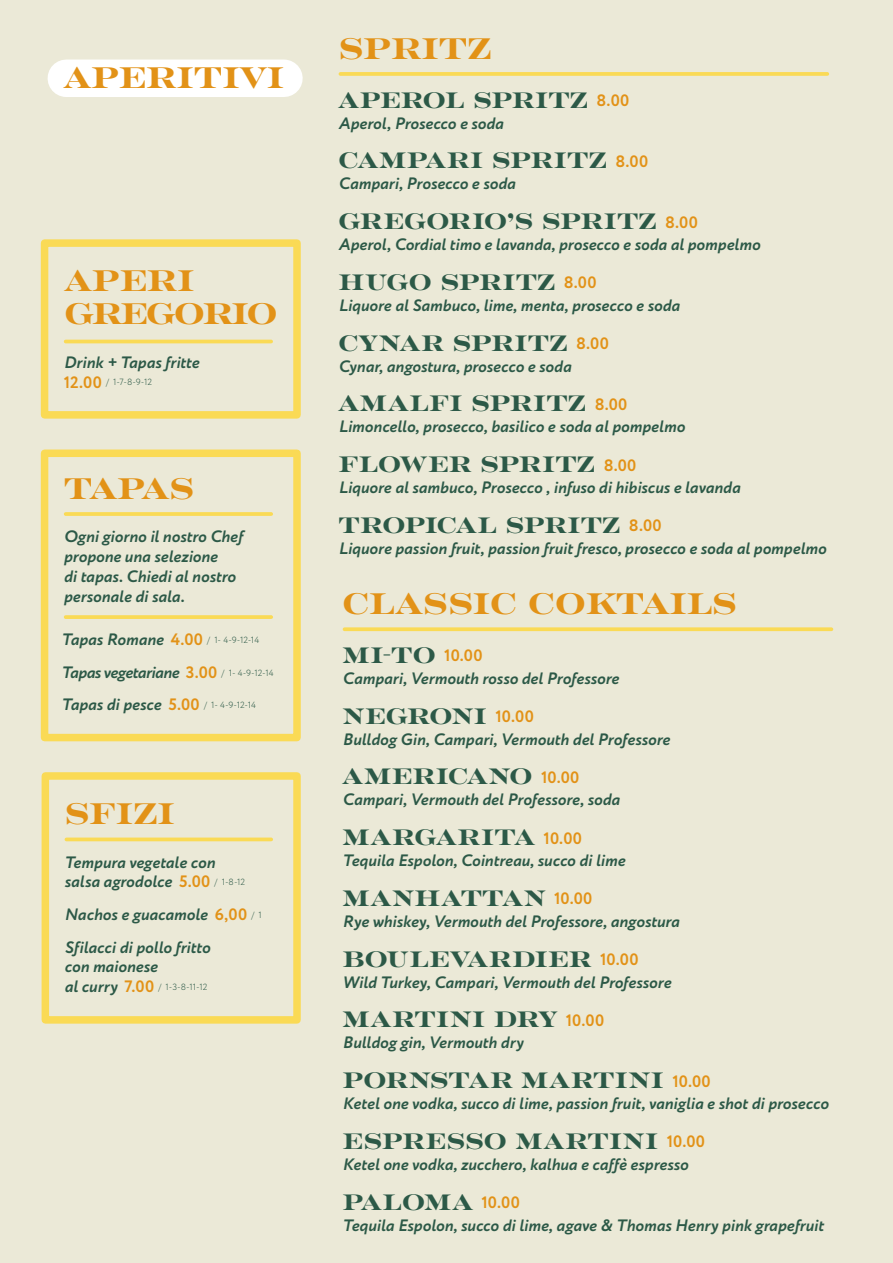
<style>
.page{position:relative;width:893px;height:1263px;background:#ebe9d7}
.page>*{position:absolute;margin:0;border:0;box-sizing:border-box;transform-origin:0 0}
.t1{font:30px "Rosella Solid";color:#e29217}
.t2{font:30px/33px "Rosella Solid";letter-spacing:-.05em;color:#e29217}
.t3{font:22.5px "Rosella Solid";letter-spacing:.01em;color:#2c5947}
.t4{font:22.5px "Rosella Solid";letter-spacing:-.015em;color:#2c5947}
.t5{font:22.5px "Rosella Solid";letter-spacing:.03em;color:#2c5947}
.t6{font:italic 700 16.5px/19.8px "Circe";color:#2c5947}
.t7{font:italic 700 16.5px/32.5px "Circe";letter-spacing:-.03em;color:#2c5947}
.t8{font:300 9px "Circe";color:#2c5947}
.s1{font-weight:700;font-size:16.5px;color:#e29217}
.s2{font-weight:700;font-style:italic;font-size:16.5px}
.s3{font-style:normal;color:#e29217}
.s4{font-weight:300;font-style:normal;font-size:9px}
.s5{font-family:"Circe";font-weight:700;font-size:16.5px;color:#e29217}
</style>
<div class="page">
<div style="left:66px;top:60px;width:218px;height:37px;background:#fff"></div>
<div style="left:42px;top:772px;width:259px;height:252px;border:8px solid #fada55"></div>
<hr style="left:66px;top:340px;width:205px;height:3px;background:#fada55">
<svg style="left:66px;top:837px;width:205px;height:4px"></svg>
<hr style="left:66px;top:512px;width:205px;height:4px;background:#f9da5b">
<svg style="left:66px;top:615px;width:205px;height:4px"></svg>
<div style="left:41px;top:239px;width:260px;height:180px;border:8px solid #fada55"></div>
<div style="left:41px;top:449px;width:260px;height:292px;border:8px solid #fada55"></div>
<svg style="left:340px;top:72px;width:487px;height:4px;background:#f8da5c"></svg>
<svg style="left:344px;top:627px;width:487px;height:4px;background:#f8db61"></svg>
<h1 class="t1" style="left:64px;top:52px;width:222px">APERITIVI</h1>
<h1 class="t2" style="left:65px;top:262px;width:215px">APERI<br>GREGORIO</h1>
<p class="t6" style="left:64px;top:353px;width:137px">Drink + Tapas fritte</p>
<p class="t8" style="left:64px;top:376px;width:90px"><span class="s1">12.00</span> / 1-7-8-9-12</p>
<h1 class="t1" style="left:64px;top:462px;width:132px">TAPAS</h1>
<p class="t6" style="left:64px;top:527px;width:181px">Ogni giorno il nostro Chef propone una selezione<br>di tapas. Chiedi al nostro personale di sala.</p>
<p class="t8" style="left:62px;top:634px;width:199px"><span class="s2">Tapas Romane</span> <span class="s1">4.00</span> / 1- 4-9-12-14</p>
<p class="t7" style="left:62px;top:657px;width:213px">Tapas vegetariane <span class="s3">3.00</span> <span class="s4">/ 1- 4-9-12-14<br></span>Tapas di pesce <span class="s3">5.00</span> <span class="s4">/ 1- 4-9-12-14</span></p>
<h1 class="t1" style="left:65px;top:787px;width:112px">SFIZI</h1>
<p class="t6" style="left:65px;top:853px;width:182px">Tempura vegetale con salsa agrodolce <span class="s3">5.00</span> <span class="s4">/ 1-8-12</span></p>
<p class="t6" style="left:65px;top:899px;width:199px;line-height:32.5px">Nachos e guacamole <span class="s3">6,00</span> <span class="s4">/ 1<br></span>Sfilacci di pollo fritto</p>
<p class="t6" style="left:65px;top:957px;width:95px">con maionese</p>
<p class="t8" style="left:65px;top:981px;width:144px"><span class="s2">al curry</span> <span class="s1">7.00</span> / 1-3-8-11-12</p>
<h1 class="t1" style="left:339px;top:22px;width:155px">SPRITZ</h1>
<h2 class="t3" style="left:339px;top:80px;width:292px">APEROL SPRITZ <span class="s5">8.00</span></h2>
<p class="t6" style="left:339px;top:114px;width:167px">Aperol, Prosecco e soda</p>
<h2 class="t3" style="left:339px;top:141px;width:311px">CAMPARI SPRITZ <span class="s5">8.00</span></h2>
<p class="t6" style="left:339px;top:175px;width:178px">Campari, Prosecco e soda</p>
<h2 class="t3" style="left:339px;top:202px;width:361px">GREGORIO’S SPRITZ <span class="s5">8.00</span></h2>
<p class="t6" style="left:339px;top:235px;width:423px">Aperol, Cordial timo e lavanda, prosecco e soda al pompelmo</p>
<h2 class="t3" style="left:339px;top:262px;width:260px">HUGO SPRITZ <span class="s5">8.00</span></h2>
<p class="t6" style="left:339px;top:296px;width:343px">Liquore al Sambuco, lime, menta, prosecco e soda</p>
<h2 class="t3" style="left:339px;top:323px;width:272px">CYNAR SPRITZ <span class="s5">8.00</span></h2>
<p class="t6" style="left:339px;top:357px;width:234px">Cynar, angostura, prosecco e soda</p>
<h2 class="t3" style="left:339px;top:384px;width:290px">AMALFI SPRITZ <span class="s5">8.00</span></h2>
<p class="t6" style="left:339px;top:418px;width:348px">Limoncello, prosecco, basilico e soda al pompelmo</p>
<h2 class="t3" style="left:339px;top:445px;width:299px">FLOWER SPRITZ <span class="s5">8.00</span></h2>
<p class="t6" style="left:339px;top:478px;width:403px">Liquore al sambuco, Prosecco , infuso di hibiscus e lavanda</p>
<h2 class="t4" style="left:339px;top:505px;width:325px">TROPICAL SPRITZ <span class="s5">8.00</span></h2>
<p class="t6" style="left:339px;top:539px;width:489px">Liquore passion fruit, passion fruit fresco, prosecco e soda al pompelmo</p>
<h1 class="t1" style="left:343px;top:577px;width:395px">CLASSIC COKTAILS</h1>
<h2 class="t3" style="left:343px;top:635px;width:141px">MI-TO <span class="s5">10.00</span></h2>
<p class="t6" style="left:343px;top:669px;width:278px">Campari, Vermouth rosso del Professore</p>
<h2 class="t3" style="left:343px;top:696px;width:193px">NEGRONI <span class="s5">10.00</span></h2>
<p class="t6" style="left:343px;top:730px;width:329px">Bulldog Gin, Campari, Vermouth del Professore</p>
<h2 class="t3" style="left:343px;top:757px;width:238px">AMERICANO <span class="s5">10.00</span></h2>
<p class="t6" style="left:343px;top:790px;width:279px">Campari, Vermouth del Professore, soda</p>
<h2 class="t3" style="left:343px;top:818px;width:241px">MARGARITA <span class="s5">10.00</span></h2>
<p class="t6" style="left:343px;top:851px;width:284px">Tequila Espolon, Cointreau, succo di lime</p>
<h2 class="t5" style="left:343px;top:878px;width:251px">MANHATTAN <span class="s5">10.00</span></h2>
<p class="t6" style="left:343px;top:912px;width:338px">Rye whiskey, Vermouth del Professore, angostura</p>
<h2 class="t3" style="left:343px;top:939px;width:297px">BOULEVARDIER <span class="s5">10.00</span></h2>
<p class="t6" style="left:343px;top:973px;width:330px">Wild Turkey, Campari, Vermouth del Professore</p>
<h2 class="t3" style="left:343px;top:1000px;width:263px">MARTINI DRY <span class="s5">10.00</span></h2>
<p class="t6" style="left:343px;top:1033px;width:182px">Bulldog gin, Vermouth dry</p>
<h2 class="t3" style="left:343px;top:1061px;width:370px">PORNSTAR MARTINI <span class="s5">10.00</span></h2>
<p class="t6" style="left:343px;top:1094px;width:487px">Ketel one vodka, succo di lime, passion fruit, vaniglia e shot di prosecco</p>
<h2 class="t3" style="left:343px;top:1121px;width:364px">ESPRESSO MARTINI <span class="s5">10.00</span></h2>
<p class="t6" style="left:343px;top:1155px;width:347px">Ketel one vodka, zucchero, kalhua e caffè espresso</p>
<h2 class="t3" style="left:343px;top:1182px;width:179px">PALOMA <span class="s5">10.00</span></h2>
<p class="t6" style="left:343px;top:1216px;width:483px">Tequila Espolon, succo di lime, agave &amp; Thomas Henry pink grapefruit</p>
</div>
